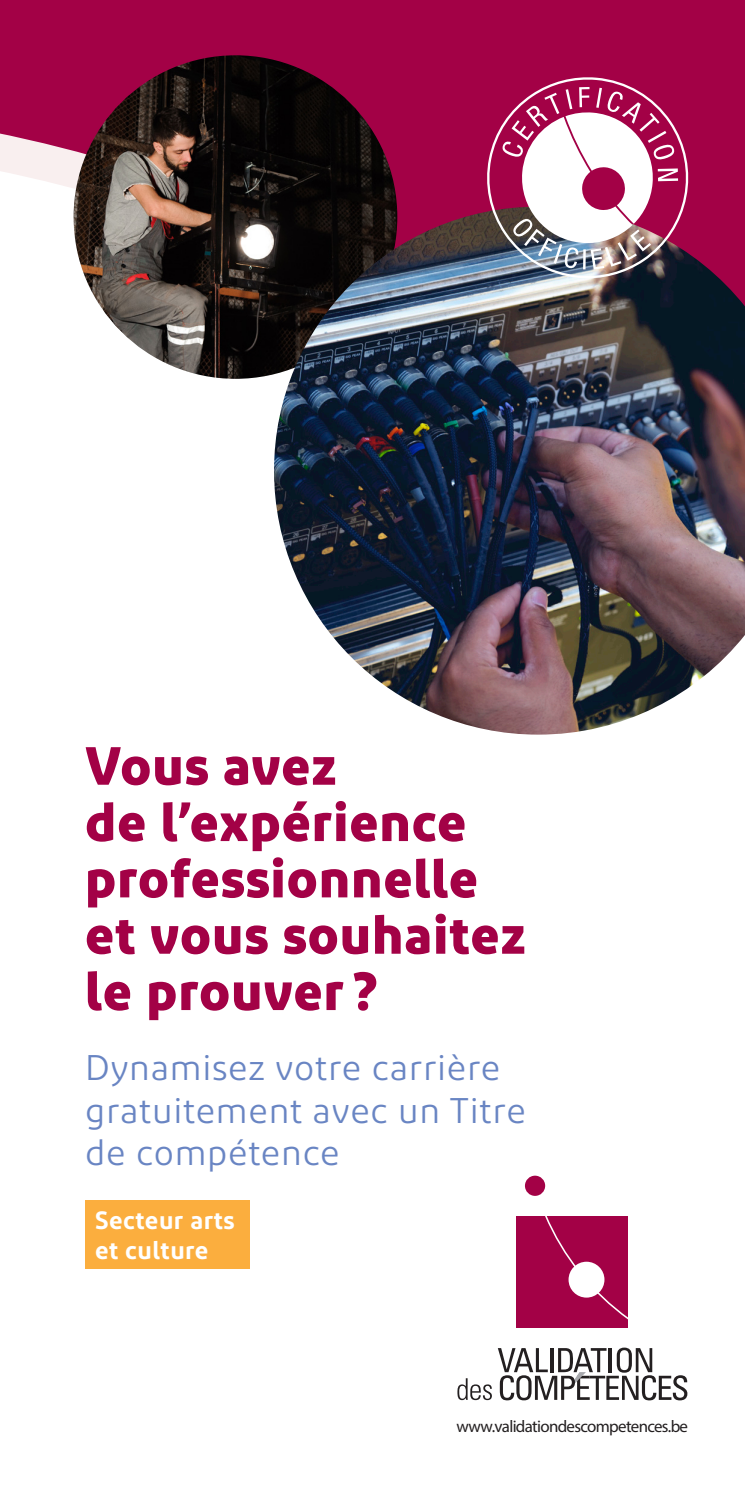
<style>
.page{position:relative;width:745px;height:1489px;background:#fff}
.page>*{position:absolute;margin:0;border:0;box-sizing:border-box;transform-origin:0 0}
.t1{font:700 53.5px/56.2px "Diodrum";letter-spacing:.02em;color:#a30146}
.t2{font:35.5px/42.8px "Diodrum";letter-spacing:.02em;color:#6985c3}
.t3{font:600 25px/30px "Diodrum";letter-spacing:.02em;color:#fff}
.t4{font:17px "Myriad Pro";letter-spacing:-.04em;color:#231f20}
</style>
<div class="page">
<div style="left:0;top:0;width:744px;height:1488px;background:#a30146"></div>
<div style="left:0;top:132px;width:744px;height:1356px;background:#fff"></div>
<img style="left:73px;top:55px;width:324px;height:324px;border-radius:162px">
<img style="left:274px;top:207px;width:470px;height:527px">
<img style="left:483px;top:77px;width:218px;height:203px">
<svg style="left:500px;top:87px;width:177px;height:183px"></svg>
<div style="left:85px;top:1200px;width:165px;height:69px;background:#fbae3e"></div>
<svg style="left:497px;top:1347px;width:190px;height:53px;background:#b9b7b8"></svg>
<svg style="left:457px;top:1378px;width:34px;height:21px"></svg>
<div style="left:524px;top:1175px;width:21px;height:20px;background:#a30146;border-radius:50%"></div>
<div style="left:516px;top:1216px;width:111px;height:111px;background:#a30146"></div>
<svg style="left:544px;top:1214px;width:84px;height:105px"></svg>
<p class="t1" style="left:85px;top:736px;width:441px">Vous avez<br>de l’expérience professionnelle et vous souhaitez le prouver ?</p>
<p class="t2" style="left:85px;top:1045px;width:442px">Dynamisez votre carrière gratuitement avec un Titre de compétence</p>
<p class="t3" style="left:95px;top:1204px;width:141px">Secteur arts et culture</p>
<p class="t4" style="left:456px;top:1415px;width:233px">www.validationdescompetences.be</p>
</div>
